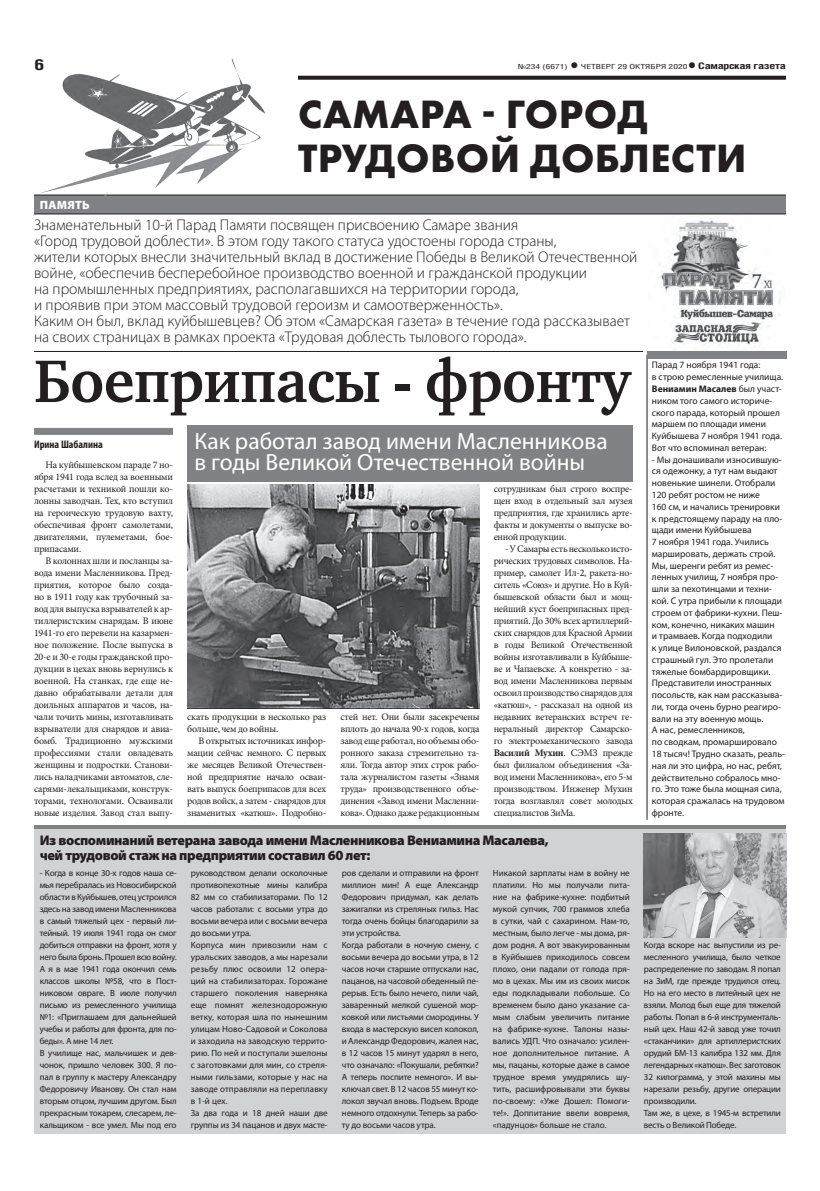
<style>
.page{position:relative;width:820px;height:1191px;background:#fff}
.page>*{position:absolute;margin:0;border:0;box-sizing:border-box;transform-origin:0 0}
.t1{font:700 61.5px "Charter C";letter-spacing:-.01em;color:#231f20;scale:.95 1}
.t2{font:700 41px/44px "Futura PT";letter-spacing:.01em;color:#231f20}
.t3{font:23.5px/21px "Myriad Pro";color:#fff}
.t4{font:300 15.5px/16px "Myriad Pro";color:#231f20}
.t5{font:700 15px "Helios Cond";color:#231f20;scale:1.4 1}
.t6{font:900 14px/15px "Myriad Pro";letter-spacing:-.025em;color:#231f20}
.t7{font:900 12px "Myriad Pro";color:#fff}
.t8{font:700 condensed 11px "Myriad Pro";color:#231f20}
.t9{font:10px/12px "Minion Pro";letter-spacing:-.03em;color:#231f20;text-align:justify}
.t10{font:9.5px/11.8px "Myriad Pro";color:#231f20}
.t11{font:9px/12px "Myriad Pro";letter-spacing:-.01em;color:#231f20}
.t12{font:9px/12px "Myriad Pro";letter-spacing:.01em;color:#231f20}
.t13{font:700 9px "Helios Cond";letter-spacing:-.02em;color:#231f20;scale:1.4 1}
.t14{font:7px "Helios Cond";color:#231f20;scale:1.4 1}
.s1{font-weight:700;font-size:16px}
.s2{font-size:16px}
.s3{font-weight:700}
</style>
<div class="page">
<svg style="left:298px;top:76px;width:487px;height:4px;background:#322f2f"></svg>
<img style="left:659px;top:220px;width:121px;height:126px">
<div style="left:34px;top:825px;width:751px;height:309px;background:#d1d2d4"></div>
<hr style="left:34px;top:825px;width:751px;height:3px;background:#808285">
<div style="left:34px;top:428px;width:139px;height:7px;background:#808285"></div>
<div style="left:34px;top:195px;width:751px;height:19px;background:#808285"></div>
<hr style="left:34px;top:195px;width:751px;height:1px;background:#231f20">
<hr style="left:34px;top:214px;width:751px;height:1px;background:#231f20">
<img style="left:34px;top:58px;width:232px;height:137px">
<div style="left:187px;top:425px;width:445px;height:57px;background:#808285"></div>
<hr style="left:34px;top:351px;width:608px;height:1px;background:#231f20">
<img style="left:187px;top:485px;width:292px;height:223px">
<img style="left:643px;top:833px;width:142px;height:105px">
<svg style="left:646px;top:355px;width:140px;height:465px"></svg>
<div style="left:646px;top:351px;width:139px;height:8px;background:#808285"></div>
<h3 class="t5" style="left:34px;top:55px;width:9px">6</h3>
<p class="t14" style="left:517px;top:63px;width:123px">№234 (6671) <span class="s1">•</span> четверг 29 октября 2020</p>
<p class="t13" style="left:687px;top:61px;width:72px"><span class="s2">•</span> Самарская газета</p>
<h3 class="t7" style="left:40px;top:199px;width:51px">Память</h3>
<h2 class="t2" style="left:298px;top:91px;width:450px">Самара - город трудовой доблести</h2>
<p class="t4" style="left:34px;top:216px;width:604px">Знаменательный 10-й Парад Памяти посвящен присвоению Самаре звания<br>«Город трудовой доблести». В этом году такого статуса удостоены города страны,<br>жители которых внесли значительный вклад в достижение Победы в Великой Отечественной войне, «обеспечив бесперебойное производство военной и гражданской продукции<br>на промышленных предприятиях, располагавшихся на территории города,<br>и проявив при этом массовый трудовой героизм и самоотверженность».<br>Каким он был, вклад куйбышевцев? Об этом «Самарская газета» в течение года рассказывает на своих страницах в рамках проекта «Трудовая доблесть тылового города».</p>
<h1 class="t1" style="left:34px;top:347px;width:629px">Боеприпасы - фронту</h1>
<p class="t8" style="left:34px;top:438px;width:70px">Ирина Шабалина</p>
<p class="t9" style="left:34px;top:459px;width:140px;text-indent:11px">На куйбышевском параде 7 но&shy;ября 1941 года вслед за военными расчетами и техникой пошли ко&shy;лонны заводчан. Тех, кто вступил на героическую трудовую вахту, обеспечивая фронт самолетами, двигателями, пулеметами, бое&shy;припасами.</p>
<p class="t9" style="left:34px;top:555px;width:140px;text-indent:11px">В колоннах шли и посланцы за&shy;вода имени Масленникова. Пред&shy;приятия, которое было созда&shy;но в 1911 году как трубочный за&shy;вод для выпуска взрывателей к ар&shy;тиллеристским снарядам. В июне 1941-го его перевели на казармен&shy;ное положение. После выпуска в 20-е и 30-е годы гражданской про&shy;дукции в цехах вновь вернулись к военной. На станках, где еще не&shy;давно обрабатывали детали для доильных аппаратов и часов, на&shy;чали точить мины, изготавливать взрыватели для снарядов и авиа&shy;бомб. Традиционно мужскими профессиями стали овладевать женщины и подростки. Станови&shy;лись наладчиками автоматов, сле&shy;сарями-лекальщиками, конструк&shy;торами, технологами. Осваивали новые изделия. Завод стал выпу-</p>
<h3 class="t3" style="left:194px;top:430px;width:414px">Как работал завод имени Масленникова в годы Великой Отечественной войны</h3>
<p class="t9" style="left:187px;top:711px;width:140px">скать продукции в несколько раз больше, чем до войны.</p>
<p class="t9" style="left:187px;top:735px;width:140px;text-indent:11px">В открытых источниках инфор&shy;мации сейчас немного. С первых же месяцев Великой Отечествен&shy;ной предприятие начало осваи&shy;вать выпуск боеприпасов для всех родов войск, а затем - снарядов для знаменитых «катюш». Подробно-</p>
<p class="t9" style="left:340px;top:711px;width:140px">стей нет. Они были засекречены вплоть до начала 90-х годов, когда завод еще работал, но объемы обо&shy;ронного заказа стремительно та&shy;яли. Тогда автор этих строк рабо&shy;тала журналистом газеты «Знамя труда» производственного объе&shy;динения «Завод имени Масленни&shy;кова». Однако даже редакционным</p>
<p class="t9" style="left:493px;top:483px;width:140px">сотрудникам был строго воспре&shy;щен вход в отдельный зал музея предприятия, где хранились арте&shy;факты и документы о выпуске во&shy;енной продукции.</p>
<p class="t9" style="left:493px;top:543px;width:140px;text-indent:11px">- У Самары есть несколько исто&shy;рических трудовых символов. На&shy;пример, самолет Ил-2, ракета-но&shy;ситель «Союз» и другие. Но в Куй&shy;бышевской области был и мощ&shy;нейший куст боеприпасных пред&shy;приятий. До 30% всех артиллерий&shy;ских снарядов для Красной Армии в годы Великой Отечественной войны изготавливали в Куйбыше&shy;ве и Чапаевске. А конкретно - за&shy;вод имени Масленникова первым освоил производство снарядов для «катюш», - рассказал на одной из недавних ветеранских встреч ге&shy;неральный директор Самарско&shy;го электромеханического завода <span class="s3">Василий Мухин</span>. СЭМЗ прежде был филиалом объединения «За&shy;вод имени Масленникова», его 5-м производством. Инженер Мухин тогда возглавлял совет молодых специалистов ЗиМа.</p>
<h3 class="t6" style="left:40px;top:833px;width:510px">Из воспоминаний ветерана завода имени Масленникова Вениамина Масалева, чей трудовой стаж на предприятии составил 60 лет:</h3>
<p class="t10" style="left:651px;top:359px;width:133px">Парад 7 ноября 1941 года:<br>в строю ремесленные училища.<br><span class="s3">Вениамин Масалев</span> был участ&shy;ником того самого историче&shy;ского парада, который прошел маршем по площади имени<br>Куйбышева 7 ноября 1941 года.<br>Вот что вспоминал ветеран:</p>
<p class="t10" style="left:651px;top:453px;width:134px">- Мы донашивали износившую&shy;ся одежонку, а тут нам выдают новенькие шинели. Отобрали<br>120 ребят ростом не ниже<br>160 см, и начались тренировки к предстоящему параду на пло&shy;щади имени Куйбышева<br>7 ноября 1941 года. Учились маршировать, держать строй.<br>Мы, шеренги ребят из ремес&shy;ленных училищ, 7 ноября про&shy;шли за пехотинцами и техни&shy;кой. С утра прибыли к площади строем от фабрики-кухни. Пеш&shy;ком, конечно, никаких машин<br>и трамваев. Когда подходили<br>к улице Вилоновской, раздался страшный гул. Это пролетали тяжелые бомбардировщики.<br>Представители иностранных посольств, как нам рассказыва&shy;ли, тогда очень бурно реагиро&shy;вали на эту военную мощь.<br>А нас, ремесленников,<br>по сводкам, промаршировало<br>18 тысяч! Трудно сказать, реаль&shy;ная ли это цифра, но нас, ребят, действительно собралось мно&shy;го. Это тоже была мощная сила, которая сражалась на трудовом фронте.</p>
<p class="t11" style="left:40px;top:867px;width:138px">- Когда в конце 30-х годов наша се&shy;мья перебралась из Новосибирской области в Куйбышев, отец устроился здесь на завод имени Масленникова в самый тяжелый цех - первый ли&shy;тейный. 19 июля 1941 года он смог добиться отправки на фронт, хотя у него была бронь. Прошел всю войну.<br>А я в мае 1941 года окончил семь классов школы №58, что в Пост&shy;никовом овраге. В июле получил письмо из ремесленного училища №1: «Приглашаем для дальнейшей учебы и работы для фронта, для по&shy;беды». А мне 14 лет.<br>В училище нас, мальчишек и дев&shy;чонок, пришло человек 300. Я по&shy;пал в группу к мастеру Александру<br>Федоровичу Иванову. Он стал нам вторым отцом, лучшим другом. Был прекрасным токарем, слесарем, ле&shy;кальщиком - все умел. Мы под его</p>
<p class="t12" style="left:191px;top:867px;width:138px">руководством делали осколочные противопехотные мины калибра<br>82 мм со стабилизаторами. По 12 часов работали: с восьми утра до восьми вечера или с восьми вечера до восьми утра.<br>Корпуса мин привозили нам с уральских заводов, а мы нарезали резьбу плюс освоили 12 опера&shy;ций на стабилизаторах. Горожане старшего поколения наверняка еще помнят железнодорожную ветку, которая шла по нынешним улицам Ново-Садовой и Соколова и заходила на заводскую террито&shy;рию. По ней и поступали эшелоны с заготовками для мин, со стреля&shy;ными гильзами, которые у нас на заводе отправляли на переплавку в 1-й цех.<br>За два года и 18 дней наши две группы из 34 пацанов и двух масте-</p>
<p class="t11" style="left:342px;top:867px;width:138px">ров сделали и отправили на фронт миллион мин! А еще Александр<br>Федорович придумал, как делать зажигалки из стреляных гильз. Нас тогда очень бойцы благодарили за эти устройства.<br>Когда работали в ночную смену, с восьми вечера до восьми утра, в 12 часов ночи старшие отпускали нас, пацанов, на часовой обеденный пе&shy;рерыв. Есть было нечего, пили чай, заваренный мелкой сушеной мор&shy;ковкой или листьями смородины. У входа в мастерскую висел колокол, и Александр Федорович, жалея нас, в 12 часов 15 минут ударял в него, что означало: «Покушали, ребятки?<br>А теперь поспите немного». И вы&shy;ключал свет. В 12 часов 55 минут ко&shy;локол звучал вновь. Подъем. Вроде немного отдохнули. Теперь за рабо&shy;ту до восьми часов утра.</p>
<p class="t11" style="left:492px;top:867px;width:138px;text-align:justify">Никакой зарплаты нам в войну не платили. Но мы получали пита&shy;ние на фабрике-кухне: подбитый мукой супчик, 700 граммов хлеба в сутки, чай с сахарином. Нам-то, местным, было легче - мы дома, ря&shy;дом родня. А вот эвакуированным в Куйбышев приходилось совсем плохо, они падали от голода пря&shy;мо в цехах. Мы им из своих мисок еды подкладывали побольше. Со временем было дано указание са&shy;мым слабым увеличить питание на фабрике-кухне. Талоны назы&shy;вались УДП. Что означало: усилен&shy;ное дополнительное питание. А мы, пацаны, которые даже в самое трудное время умудрялись шу&shy;тить, расшифровывали эти буквы по-своему: «Уже Дошел: Помоги&shy;те!». Доппитание ввели вовремя, «падунцов» больше не стало.</p>
<p class="t11" style="left:643px;top:939px;width:138px">Когда вскоре нас выпустили из ре&shy;месленного училища, было четкое распределение по заводам. Я попал на ЗиМ, где прежде трудился отец.<br>Но на его место в литейный цех не взяли. Молод был еще для тяжелой работы. Попал в 6-й инструменталь&shy;ный цех. Наш 42-й завод уже точил «стаканчики» для артиллеристских орудий БМ-13 калибра 132 мм. Для легендарных «катюш». Вес заготовок<br>32 килограмма, у этой махины мы нарезали резьбу, другие операции производили.<br>Там же, в цехе, в 1945-м встретили весть о Великой Победе.</p>
</div>
